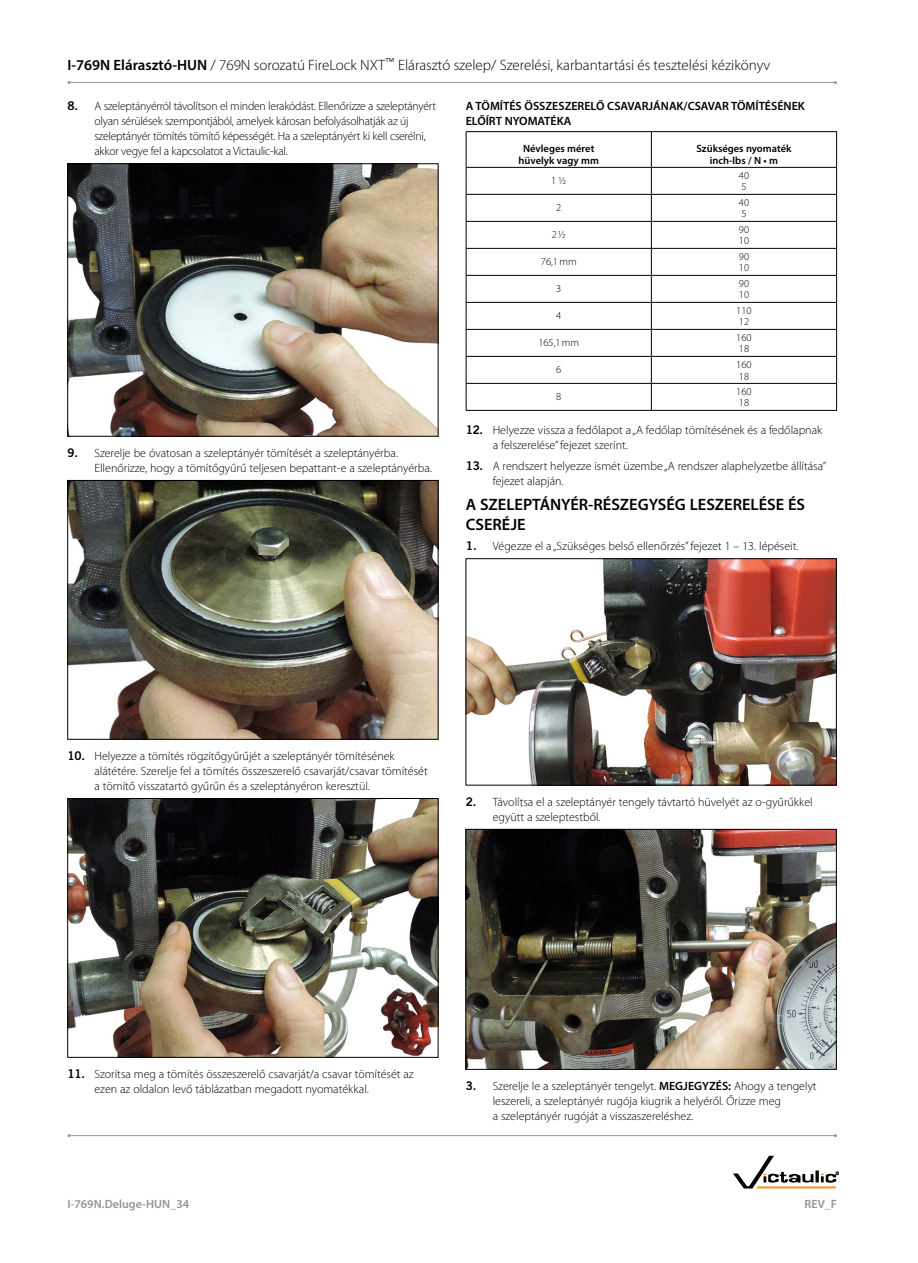
<style>
.page{position:relative;width:918px;height:1263px;background:#fff}
.page>*{position:absolute;margin:0;border:0;box-sizing:border-box;transform-origin:0 0}
.t1{font:600 16.5px/19.8px "Myriad Pro";color:#000}
.t2{font:300 15px "Myriad Pro";color:#000}
.t3{font:300 12px/15px "Myriad Pro";color:#000}
.t4{font:300 12px/15px "Myriad Pro";letter-spacing:-.02em;color:#000}
.t5{font:600 12px/15px "Myriad Pro";color:#000}
.t6{font:600 12px "Myriad Pro";color:#939598}
.t7{font:300 10.5px/11.1px "Myriad Pro";color:#000}
.t8{font:600 10.5px/12px "Myriad Pro";color:#000;text-align:center}
.s1{font-weight:600}
.s2{font-family:"Trade Gothic LT Std Bd 2";font-weight:400}
</style>
<div class="page">
<hr style="left:69px;top:82px;width:767px;height:1px;background:#939598">
<img style="left:70px;top:166px;width:366px;height:268px">
<div style="left:68px;top:164px;width:370px;height:272px;border:1px solid #000"></div>
<img style="left:70px;top:482px;width:366px;height:255px">
<div style="left:68px;top:480px;width:370px;height:259px;border:1px solid #000"></div>
<img style="left:70px;top:800px;width:366px;height:255px">
<div style="left:68px;top:798px;width:370px;height:259px;border:1px solid #000"></div>
<hr style="left:466px;top:131px;width:185px;height:1px;background:#000">
<hr style="left:466px;top:132px;width:1px;height:35px;background:#000">
<hr style="left:651px;top:131px;width:186px;height:1px;background:#000">
<hr style="left:651px;top:132px;width:1px;height:35px;background:#000">
<hr style="left:836px;top:132px;width:1px;height:35px;background:#000">
<hr style="left:466px;top:167px;width:185px;height:1px;background:#000">
<hr style="left:651px;top:167px;width:186px;height:1px;background:#000">
<hr style="left:466px;top:194px;width:185px;height:1px;background:#000">
<hr style="left:651px;top:194px;width:186px;height:1px;background:#000">
<hr style="left:466px;top:221px;width:185px;height:1px;background:#000">
<hr style="left:651px;top:221px;width:186px;height:1px;background:#000">
<hr style="left:466px;top:248px;width:185px;height:1px;background:#000">
<hr style="left:651px;top:248px;width:186px;height:1px;background:#000">
<hr style="left:466px;top:275px;width:185px;height:1px;background:#000">
<hr style="left:651px;top:275px;width:186px;height:1px;background:#000">
<hr style="left:466px;top:302px;width:185px;height:1px;background:#000">
<hr style="left:651px;top:302px;width:186px;height:1px;background:#000">
<hr style="left:466px;top:329px;width:185px;height:1px;background:#000">
<hr style="left:651px;top:329px;width:186px;height:1px;background:#000">
<hr style="left:466px;top:356px;width:185px;height:1px;background:#000">
<hr style="left:651px;top:356px;width:186px;height:1px;background:#000">
<hr style="left:466px;top:383px;width:185px;height:1px;background:#000">
<svg style="left:466px;top:168px;width:1px;height:242px"></svg>
<hr style="left:466px;top:410px;width:185px;height:1px;background:#000">
<hr style="left:651px;top:383px;width:186px;height:1px;background:#000">
<svg style="left:651px;top:168px;width:1px;height:242px"></svg>
<svg style="left:836px;top:168px;width:1px;height:242px"></svg>
<hr style="left:651px;top:410px;width:186px;height:1px;background:#000">
<img style="left:468px;top:560px;width:367px;height:223px">
<div style="left:466px;top:558px;width:371px;height:227px;border:1px solid #000"></div>
<img style="left:468px;top:831px;width:367px;height:236px">
<div style="left:466px;top:829px;width:371px;height:240px;border:1px solid #000"></div>
<svg style="left:733px;top:1156px;width:106px;height:32px"></svg>
<hr style="left:69px;top:1135px;width:767px;height:1px;background:#939598">
<p class="t2" style="left:68px;top:57px;width:704px"><span class="s1">I-769N Elárasztó-HUN</span> / 769N sorozatú FireLock NXT<sup>™</sup> Elárasztó szelep/ Szerelési, karbantartási és tesztelési kézikönyv</p>
<p class="t4" style="left:95px;top:99px;width:343px;text-indent:-27px"><span class="s2">8.</span> A szeleptányérról távolítson el minden lerakódást. Ellenőrizze a szeleptányért olyan sérülések szempontjából, amelyek károsan befolyásolhatják az új szeleptányér tömítés tömítő képességét. Ha a szeleptányért ki kell cserélni, akkor vegye fel a kapcsolatot a Victaulic-kal.</p>
<p class="t5" style="left:466px;top:98px;width:341px">A TÖMÍTÉS ÖSSZESZERELŐ CSAVARJÁNAK/CSAVAR TÖMÍTÉSÉNEK<br>ELŐÍRT NYOMATÉKA</p>
<p class="t8" style="left:519px;top:142px;width:82px">Névleges méret hüvelyk vagy mm</p>
<p class="t8" style="left:697px;top:142px;width:96px">Szükséges nyomaték inch-lbs / N • m</p>
<p class="t7" style="left:551px;top:175px;width:17px">11/2</p>
<p class="t7" style="left:739px;top:170px;width:12px">40<br>5</p>
<p class="t7" style="left:556px;top:202px;width:7px">2</p>
<p class="t7" style="left:739px;top:197px;width:12px">40<br>5</p>
<p class="t7" style="left:552px;top:229px;width:15px">21/2</p>
<p class="t7" style="left:739px;top:224px;width:12px;line-height:11.6px">90<br>10</p>
<p class="t7" style="left:541px;top:256px;width:37px">76,1mm</p>
<p class="t7" style="left:739px;top:251px;width:12px">90<br>10</p>
<p class="t7" style="left:556px;top:283px;width:7px">3</p>
<p class="t7" style="left:739px;top:278px;width:12px">90<br>10</p>
<p class="t7" style="left:556px;top:310px;width:7px">4</p>
<p class="t7" style="left:736px;top:305px;width:17px">110<br>12</p>
<p class="t7" style="left:538px;top:337px;width:42px">165,1mm</p>
<p class="t7" style="left:736px;top:332px;width:17px">160<br>18</p>
<p class="t7" style="left:556px;top:364px;width:7px">6</p>
<p class="t7" style="left:736px;top:359px;width:17px;line-height:11.6px">160<br>18</p>
<p class="t7" style="left:556px;top:391px;width:7px">8</p>
<p class="t7" style="left:736px;top:386px;width:17px">160<br>18</p>
<p class="t3" style="left:493px;top:423px;width:331px;text-indent:-27px"><span class="s2">12.</span> Helyezze vissza a fedőlapot a „A fedőlap tömítésének és a fedőlapnak a felszerelése” fejezet szerint.</p>
<p class="t3" style="left:493px;top:458px;width:335px;text-indent:-27px"><span class="s2">13.</span> A rendszert helyezze ismét üzembe „A rendszer alaphelyzetbe állítása” fejezet alapján.</p>
<h1 class="t1" style="left:466px;top:494px;width:341px">A SZELEPTÁNYÉR-RÉSZEGYSÉG LESZERELÉSE ÉS<br>CSERÉJE</h1>
<p class="t3" style="left:466px;top:539px;width:334px"><span class="s2">1.</span> Végezze el a „Szükséges belső ellenőrzés” fejezet 1 – 13. lépéseit.</p>
<p class="t3" style="left:95px;top:446px;width:339px;text-indent:-27px"><span class="s2">9.</span> Szerelje be óvatosan a szeleptányér tömítését a szeleptányérba.<br>Ellenőrizze, hogy a tömítőgyűrű teljesen bepattant-e a szeleptányérba.</p>
<p class="t3" style="left:94px;top:749px;width:335px;text-indent:-27px"><span class="s2">10.</span> Helyezze a tömítés rögzítőgyűrűjét a szeleptányér tömítésének alátétére. Szerelje fel a tömítés összeszerelő csavarját/csavar tömítését a tömítő visszatartó gyűrűn és a szeleptányéron keresztül.</p>
<p class="t3" style="left:493px;top:794px;width:322px;text-indent:-27px"><span class="s2">2.</span> Távolítsa el a szeleptányér tengely távtartó hüvelyét az o-gyűrűkkel együtt a szeleptestből.</p>
<p class="t3" style="left:94px;top:1067px;width:321px;text-indent:-27px"><span class="s2">11.</span> Szorítsa meg a tömítés összeszerelő csavarját/a csavar tömítését az ezen az oldalon levő táblázatban megadott nyomatékkal.</p>
<p class="t3" style="left:493px;top:1079px;width:325px;text-indent:-27px"><span class="s2">3.</span> Szerelje le a szeleptányér tengelyt. <span class="s1">MEGJEGYZÉS:</span> Ahogy a tengelyt leszereli, a szeleptányér rugója kiugrik a helyéről. Őrizze meg<br>a szeleptányér rugóját a visszaszereléshez.</p>
<p class="t6" style="left:68px;top:1197px;width:123px">I-769N.Deluge-HUN_34</p>
<p class="t6" style="left:805px;top:1197px;width:34px">REV_F</p>
</div>
